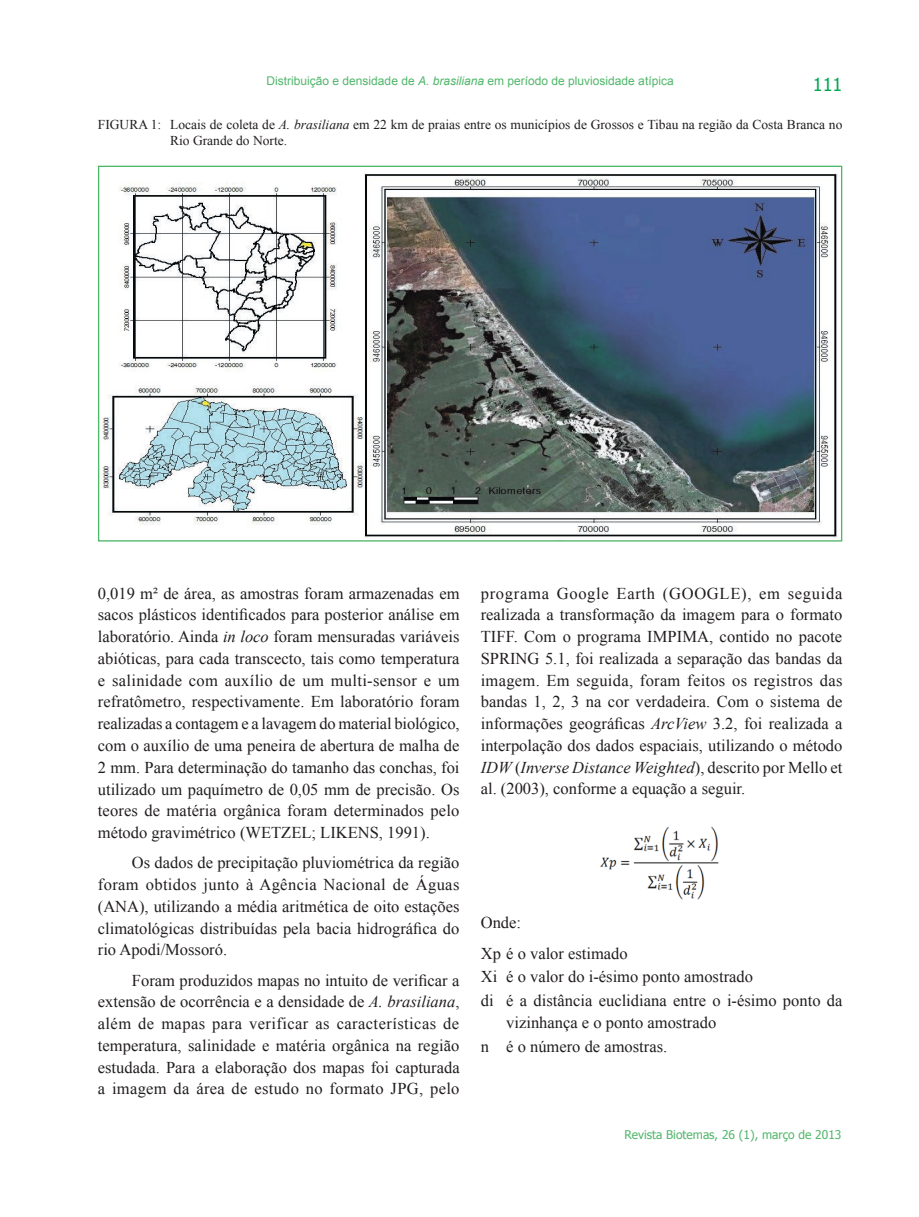
<style>
.page{position:relative;width:919px;height:1217px;background:#fff}
.page>*{position:absolute;margin:0;border:0;box-sizing:border-box;transform-origin:0 0}
.t1{font:18px "Tahoma";color:#00a952}
.t2{font:16.5px/21.8px "Times New Roman";color:#211d1e;text-align:justify}
.t3{font:13.5px/16.5px "Times New Roman";color:#211d1e}
.t4{font:12px "Arial";color:#50b66a}
.t5{font:12px "Tahoma";color:#50b66a}
.s1{font-style:italic}
</style>
<div class="page">
<img style="left:600px;top:826px;width:119px;height:74px">
<img style="left:101px;top:173px;width:737px;height:365px">
<p class="t4" style="left:266px;top:73px;width:408px">Distribuição e densidade de <span class="s1">A. brasiliana</span> em período de pluviosidade atípica</p>
<p class="t1" style="left:812px;top:72px;width:31px">111</p>
<p class="t3" style="left:170px;top:115px;width:673px;text-indent:-72px">FIGURA 1: Locais de coleta de <span class="s1">A. brasiliana</span> em 22 km de praias entre os municípios de Grossos e Tibau na região da Costa Branca no<br>Rio Grande do Norte.</p>
<p class="t2" style="left:98px;top:582px;width:363px">0,019 m² de área, as amostras foram armazenadas em sacos plásticos identificados para posterior análise em laboratório. Ainda <span class="s1">in loco</span> foram mensuradas variáveis abióticas, para cada transcecto, tais como temperatura e salinidade com auxílio de um multi-sensor e um refratômetro, respectivamente. Em laboratório foram realizadas a contagem e a lavagem do material biológico, com o auxílio de uma peneira de abertura de malha de 2 mm. Para determinação do tamanho das conchas, foi utilizado um paquímetro de 0,05 mm de precisão. Os teores de matéria orgânica foram determinados pelo método gravimétrico (WETZEL; LIKENS, 1991).</p>
<p class="t2" style="left:98px;top:851px;width:363px;text-indent:34px">Os dados de precipitação pluviométrica da região foram obtidos junto à Agência Nacional de Águas (ANA), utilizando a média aritmética de oito estações climatológicas distribuídas pela bacia hidrográfica do rio Apodi/Mossoró.</p>
<p class="t2" style="left:98px;top:968px;width:363px;text-indent:34px">Foram produzidos mapas no intuito de verificar a extensão de ocorrência e a densidade de <span class="s1">A. brasiliana</span>, além de mapas para verificar as características de temperatura, salinidade e matéria orgânica na região estudada. Para a elaboração dos mapas foi capturada a imagem da área de estudo no formato JPG, pelo</p>
<p class="t2" style="left:480px;top:582px;width:363px">programa Google Earth (GOOGLE), em seguida realizada a transformação da imagem para o formato TIFF. Com o programa IMPIMA, contido no pacote SPRING 5.1, foi realizada a separação das bandas da imagem. Em seguida, foram feitos os registros das bandas 1, 2, 3 na cor verdadeira. Com o sistema de informações geográficas <span class="s1">ArcView</span> 3.2, foi realizada a interpolação dos dados espaciais, utilizando o método <span class="s1">IDW</span> (<span class="s1">Inverse Distance Weighted</span>), descrito por Mello et al. (2003), conforme a equação a seguir.</p>
<p class="t2" style="left:480px;top:907px;width:148px;line-height:30.3px">Onde:<br>Xp é o valor estimado</p>
<p class="t2" style="left:480px;top:964px;width:363px;line-height:23.9px">Xi é o valor do i-ésimo ponto amostrado<br>di é a distância euclidiana entre o i-ésimo ponto da</p>
<p class="t2" style="left:480px;top:1010px;width:237px;line-height:23.9px;text-indent:26px">vizinhança e o ponto amostrado n é o número de amostras.</p>
<p class="t5" style="left:624px;top:1126px;width:218px">Revista Biotemas, 26 (1), março de 2013</p>
</div>
